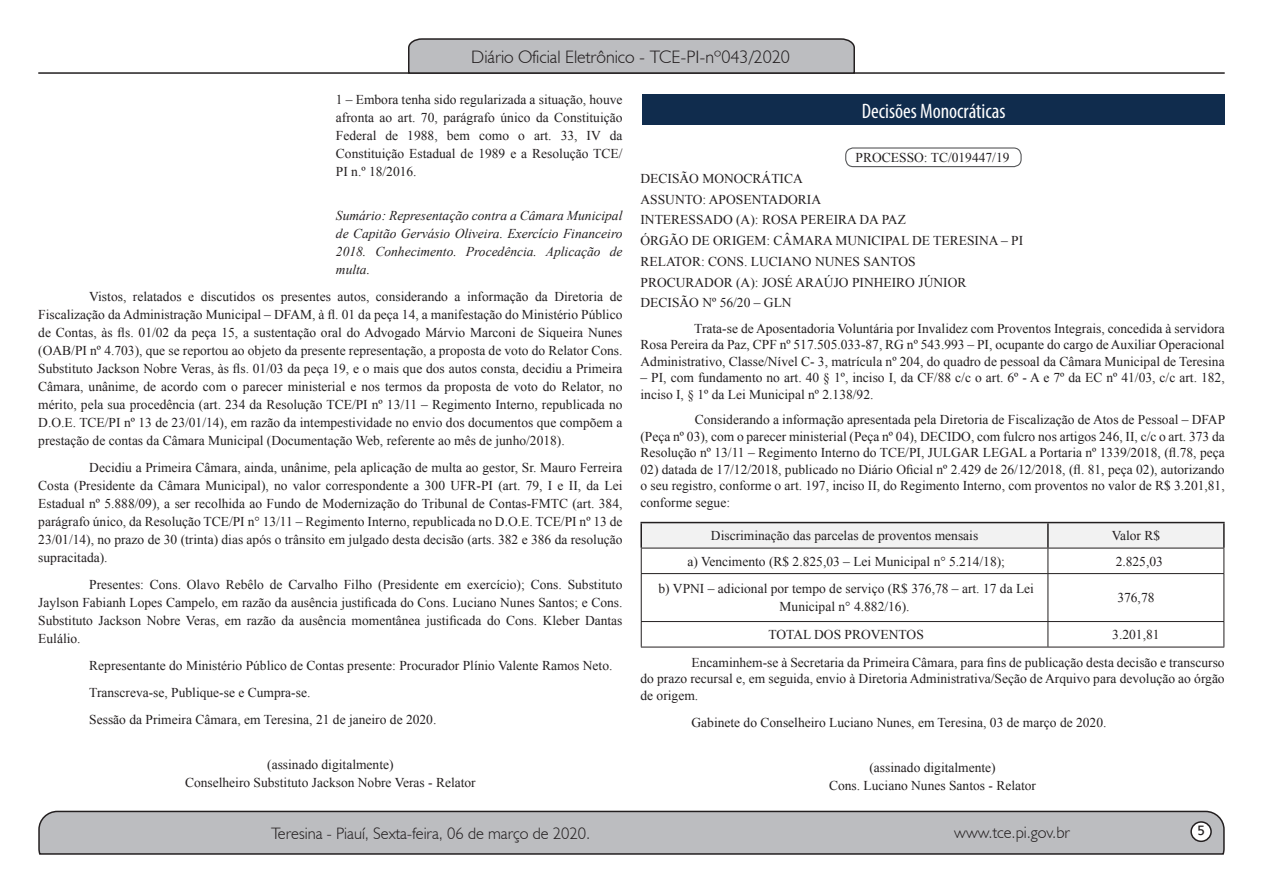
<style>
.page{position:relative;width:1263px;height:893px;background:#fff}
.page>*{position:absolute;margin:0;border:0;box-sizing:border-box;transform-origin:0 0}
.t1{font:condensed 21px "Myriad Pro";color:#fff}
.t2{font:300 18px "Humanist 521 BT";color:#231f20}
.t3{font:300 16.5px "Humanist 521 BT";color:#231f20}
.t4{font:15px "Estrangelo Edessa";color:#231f20}
.parag__12{font:13.5px/18px "Times New Roman";color:#231f20;text-align:justify}
.assinatura_centraliz{font:13.5px/18px "Times New Roman";color:#231f20;text-align:center}
.parag_0{font:13.5px "Times New Roman";color:#231f20}
.parag_70{font:13.5px/18px "Times New Roman";color:#231f20;text-align:justify}
.parag_70-2{font:italic 13.5px/18px "Times New Roman";color:#231f20;text-align:justify}
</style>
<div class="page">
<svg style="left:38px;top:810px;width:1187px;height:45px;background:#b3b3b6"></svg>
<div style="left:1191px;top:822px;width:20px;height:19px;background:#fff;border-radius:50%"></div>
<div style="left:1190px;top:821px;width:22px;height:21px;border:2px solid #231f20;border-radius:50%"></div>
<hr style="left:38px;top:72px;width:1187px;height:2px;background:#231f20">
<svg style="left:407px;top:38px;width:449px;height:36px;background:#aeafb2"></svg>
<hr style="left:640px;top:523px;width:2px;height:25px;background:#231f20">
<hr style="left:640px;top:522px;width:408px;height:1px;background:#231f20">
<hr style="left:1048px;top:522px;width:177px;height:1px;background:#231f20">
<hr style="left:1223px;top:523px;width:2px;height:25px;background:#231f20">
<hr style="left:641px;top:573px;width:407px;height:1px;background:#231f20">
<hr style="left:1048px;top:573px;width:176px;height:1px;background:#231f20">
<hr style="left:641px;top:621px;width:407px;height:1px;background:#231f20">
<hr style="left:1048px;top:621px;width:176px;height:1px;background:#231f20">
<hr style="left:641px;top:647px;width:407px;height:1px;background:#231f20">
<hr style="left:1048px;top:647px;width:176px;height:1px;background:#231f20">
<hr style="left:641px;top:574px;width:1px;height:47px;background:#231f20">
<svg style="left:641px;top:622px;width:1px;height:25px"></svg>
<svg style="left:641px;top:523px;width:583px;height:50px"></svg>
<hr style="left:1047px;top:574px;width:1px;height:47px;background:#231f20">
<hr style="left:1223px;top:574px;width:1px;height:47px;background:#231f20">
<svg style="left:1047px;top:622px;width:1px;height:25px"></svg>
<svg style="left:1223px;top:622px;width:1px;height:25px"></svg>
<div style="left:642px;top:94px;width:583px;height:31px;background:#102c4d"></div>
<div style="left:845px;top:147px;width:177px;height:20px;border:1px solid #57585a;border-radius:8px"></div>
<h2 class="t2" style="left:471px;top:46px;width:320px">Diário Oficial Eletrônico - TCE-PI-nº043/2020</h2>
<p class="parag_70" style="left:336px;top:90px;width:288px">1 – Embora tenha sido regularizada a situação, houve afronta ao art. 70, parágrafo único da Constituição Federal de 1988, bem como o art. 33, IV da Constituição Estadual de 1989 e a Resolução TCE/ PI n.º 18/2016.</p>
<p class="parag_70-2" style="left:336px;top:206px;width:288px">Sumário: Representação contra a Câmara Municipal de Capitão Gervásio Oliveira. Exercício Financeiro 2018. Conhecimento. Procedência. Aplicação de multa.</p>
<p class="parag__12" style="left:38px;top:288px;width:586px;text-indent:51px">Vistos, relatados e discutidos os presentes autos, considerando a informação da Diretoria de Fiscalização da Administração Municipal – DFAM, à fl. 01 da peça 14, a manifestação do Ministério Público de Contas, às fls. 01/02 da peça 15, a sustentação oral do Advogado Márvio Marconi de Siqueira Nunes (OAB/PI nº 4.703), que se reportou ao objeto da presente representação, a proposta de voto do Relator Cons.<br>Substituto Jackson Nobre Veras, às fls. 01/03 da peça 19, e o mais que dos autos consta, decidiu a Primeira Câmara, unânime, de acordo com o parecer ministerial e nos termos da proposta de voto do Relator, no mérito, pela sua procedência (art. 234 da Resolução TCE/PI nº 13/11 – Regimento Interno, republicada no D.O.E. TCE/PI nº 13 de 23/01/14), em razão da intempestividade no envio dos documentos que compõem a prestação de contas da Câmara Municipal (Documentação Web, referente ao mês de junho/2018).</p>
<p class="parag__12" style="left:38px;top:459px;width:586px;text-indent:51px">Decidiu a Primeira Câmara, ainda, unânime, pela aplicação de multa ao gestor, Sr. Mauro Ferreira Costa (Presidente da Câmara Municipal), no valor correspondente a 300 UFR-PI (art. 79, I e II, da Lei Estadual nº 5.888/09), a ser recolhida ao Fundo de Modernização do Tribunal de Contas-FMTC (art. 384, parágrafo único, da Resolução TCE/PI n° 13/11 – Regimento Interno, republicada no D.O.E. TCE/PI nº 13 de 23/01/14), no prazo de 30 (trinta) dias após o trânsito em julgado desta decisão (arts. 382 e 386 da resolução supracitada).</p>
<p class="parag__12" style="left:38px;top:576px;width:586px;text-indent:51px">Presentes: Cons. Olavo Rebêlo de Carvalho Filho (Presidente em exercício); Cons. Substituto Jaylson Fabianh Lopes Campelo, em razão da ausência justificada do Cons. Luciano Nunes Santos; e Cons.<br>Substituto Jackson Nobre Veras, em razão da ausência momentânea justificada do Cons. Kleber Dantas Eulálio.</p>
<p class="parag__12" style="left:89px;top:657px;width:525px">Representante do Ministério Público de Contas presente: Procurador Plínio Valente Ramos Neto.</p>
<p class="parag__12" style="left:89px;top:684px;width:223px">Transcreva-se, Publique-se e Cumpra-se.</p>
<p class="parag__12" style="left:89px;top:711px;width:349px">Sessão da Primeira Câmara, em Teresina, 21 de janeiro de 2020.</p>
<p class="assinatura_centraliz" style="left:267px;top:756px;width:128px">(assinado digitalmente)</p>
<p class="assinatura_centraliz" style="left:185px;top:774px;width:292px">Conselheiro Substituto Jackson Nobre Veras - Relator</p>
<p class="t1" style="left:862px;top:98px;width:145px">Decisões Monocráticas</p>
<p class="parag_0" style="left:856px;top:148px;width:155px">PROCESSO: TC/019447/19</p>
<p class="parag_0" style="left:640px;top:169px;width:164px">DECISÃO MONOCRÁTICA</p>
<p class="parag_0" style="left:640px;top:190px;width:182px">ASSUNTO: APOSENTADORIA</p>
<p class="parag_0" style="left:640px;top:211px;width:267px">INTERESSADO (A): ROSA PEREIRA DA PAZ</p>
<p class="parag_0" style="left:640px;top:231px;width:384px">ÓRGÃO DE ORIGEM: CÂMARA MUNICIPAL DE TERESINA – PI</p>
<p class="parag_0" style="left:640px;top:252px;width:277px">RELATOR: CONS. LUCIANO NUNES SANTOS</p>
<p class="parag_0" style="left:640px;top:273px;width:327px">PROCURADOR (A): JOSÉ ARAÚJO PINHEIRO JÚNIOR</p>
<p class="parag_0" style="left:640px;top:294px;width:153px">DECISÃO Nº 56/20 – GLN</p>
<p class="parag__12" style="left:640px;top:320px;width:586px;line-height:16.5px;text-indent:54px">Trata-se de Aposentadoria Voluntária por Invalidez com Proventos Integrais, concedida à servidora Rosa Pereira da Paz, CPF nº 517.505.033-87, RG nº 543.993 – PI, ocupante do cargo de Auxiliar Operacional Administrativo, Classe/Nível C- 3, matrícula nº 204, do quadro de pessoal da Câmara Municipal de Teresina</p>
<p class="parag__12" style="left:640px;top:369px;width:586px;line-height:16.5px">– PI, com fundamento no art. 40 § 1º, inciso I, da CF/88 c/c o art. 6º - A e 7º da EC nº 41/03, c/c art. 182, inciso I, § 1º da Lei Municipal nº 2.138/92.</p>
<p class="parag__12" style="left:640px;top:411px;width:586px;line-height:16.5px;text-indent:54px">Considerando a informação apresentada pela Diretoria de Fiscalização de Atos de Pessoal – DFAP (Peça nº 03), com o parecer ministerial (Peça nº 04), DECIDO, com fulcro nos artigos 246, II, c/c o art. 373 da Resolução nº 13/11 – Regimento Interno do TCE/PI, JULGAR LEGAL a Portaria nº 1339/2018, (fl.78, peça</p>
<p class="parag__12" style="left:640px;top:461px;width:586px;line-height:16.5px">02) datada de 17/12/2018, publicado no Diário Oficial nº 2.429 de 26/12/2018, (fl. 81, peça 02), autorizando o seu registro, conforme o art. 197, inciso II, do Regimento Interno, com proventos no valor de R$ 3.201,81, conforme segue:</p>
<p class="assinatura_centraliz" style="left:711px;top:526px;width:269px">Discriminação das parcelas de proventos mensais</p>
<p class="assinatura_centraliz" style="left:1112px;top:526px;width:50px">Valor R$</p>
<p class="assinatura_centraliz" style="left:687px;top:552px;width:319px">a) Vencimento (R$ 2.825,03 – Lei Municipal n° 5.214/18);</p>
<p class="assinatura_centraliz" style="left:1116px;top:552px;width:49px">2.825,03</p>
<p class="assinatura_centraliz" style="left:658px;top:579px;width:377px">b) VPNI – adicional por tempo de serviço (R$ 376,78 – art. 17 da Lei<br>Municipal n° 4.882/16).</p>
<p class="assinatura_centraliz" style="left:1117px;top:588px;width:39px">376,78</p>
<p class="assinatura_centraliz" style="left:768px;top:625px;width:157px">TOTAL DOS PROVENTOS</p>
<p class="assinatura_centraliz" style="left:1112px;top:625px;width:49px">3.201,81</p>
<p class="parag__12" style="left:640px;top:654px;width:586px;line-height:16.5px;text-indent:51px">Encaminhem-se à Secretaria da Primeira Câmara, para fins de publicação desta decisão e transcurso do prazo recursal e, em seguida, envio à Diretoria Administrativa/Seção de Arquivo para devolução ao órgão de origem.</p>
<p class="parag__12" style="left:691px;top:713px;width:416px">Gabinete do Conselheiro Luciano Nunes, em Teresina, 03 de março de 2020.</p>
<p class="assinatura_centraliz" style="left:869px;top:758px;width:128px">(assinado digitalmente)</p>
<p class="assinatura_centraliz" style="left:829px;top:776px;width:208px">Cons. Luciano Nunes Santos - Relator</p>
<p class="t3" style="left:271px;top:823px;width:321px">Teresina - Piauí, Sexta-feira, 06 de março de 2020.</p>
<p class="t3" style="left:954px;top:822px;width:117px">www.tce.pi.gov.br</p>
<p class="t4" style="left:1197px;top:823px;width:9px">5</p>
</div>
